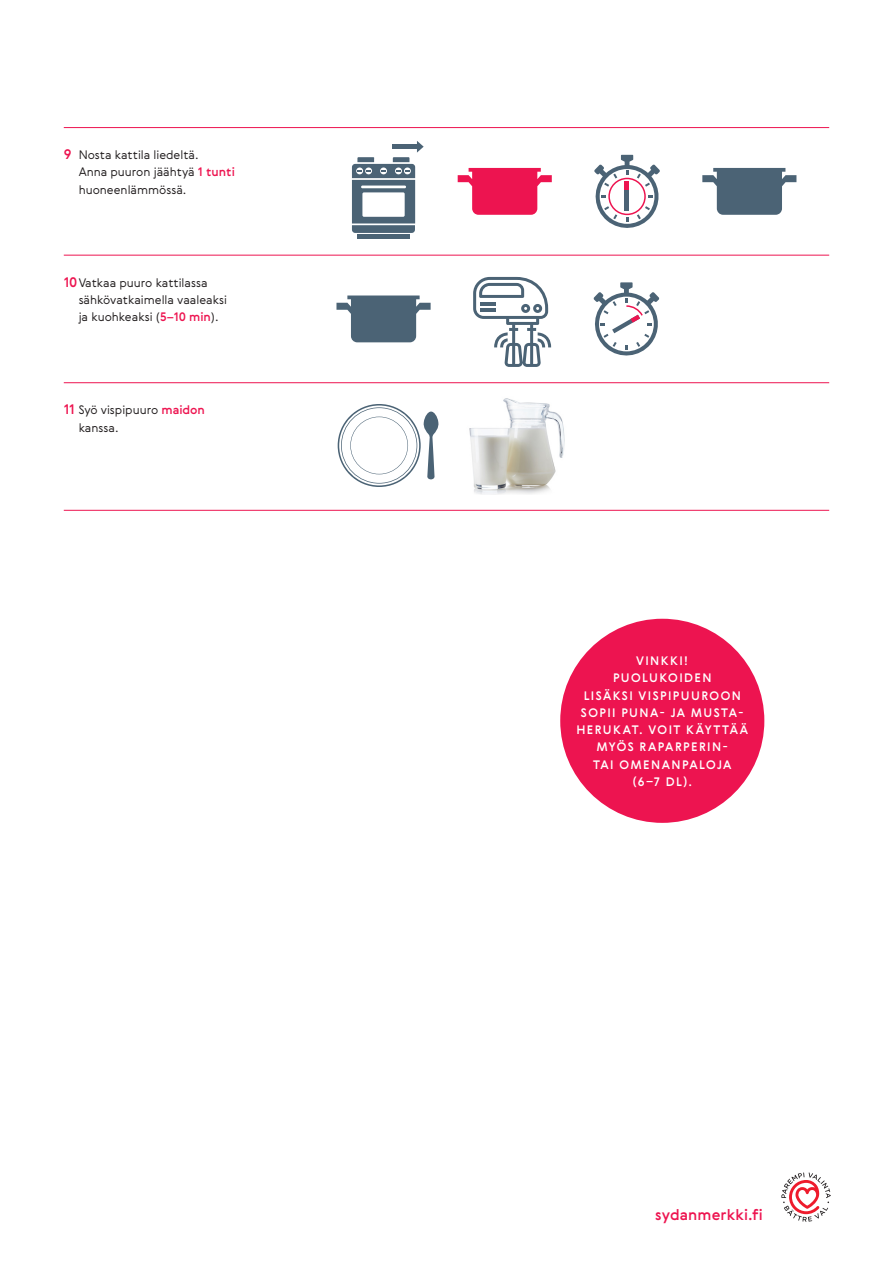
<style>
.page{position:relative;width:893px;height:1263px;background:#fff}
.page>*{position:absolute;margin:0;border:0;box-sizing:border-box;transform-origin:0 0}
.t1{font:500 15px "Gerbera";letter-spacing:.01em;color:#ed1450}
.ohjeet{font:300 12px/17.2px "Gerbera";color:#231f20}
.nostopallot{font:500 12px/17.2px "Gerbera";letter-spacing:.115em;color:#fff;text-align:center}
.s1{font-weight:500;font-size:13.5px;color:#ed1450}
.s2{font-weight:500;color:#ed1450}
</style>
<div class="page">
<hr style="left:64px;top:255px;width:765px;height:1px;background:#ed1450">
<hr style="left:64px;top:382px;width:765px;height:1px;background:#ed1450">
<hr style="left:64px;top:127px;width:765px;height:1px;background:#ed1450">
<hr style="left:64px;top:510px;width:765px;height:1px;background:#ed1450">
<svg style="left:781px;top:1172px;width:50px;height:50px"></svg>
<div style="left:560px;top:619px;width:204px;height:204px;background:#ed1450;border-radius:50%"></div>
<svg style="left:594px;top:155px;width:66px;height:73px"></svg>
<div style="left:608px;top:178px;width:38px;height:37px;border:2px solid #ed1450;border-radius:50%"></div>
<svg style="left:336px;top:295px;width:95px;height:47px"></svg>
<svg style="left:473px;top:277px;width:78px;height:90px"></svg>
<svg style="left:593px;top:282px;width:67px;height:74px"></svg>
<svg style="left:338px;top:404px;width:101px;height:83px"></svg>
<img style="left:469px;top:398px;width:96px;height:97px">
<hr style="left:358px;top:235px;width:52px;height:4px;background:#4b6375">
<svg style="left:352px;top:141px;width:72px;height:92px"></svg>
<svg style="left:458px;top:168px;width:94px;height:47px"></svg>
<svg style="left:702px;top:168px;width:94px;height:47px"></svg>
<p class="ohjeet" style="left:79px;top:146px;width:158px;text-indent:-15px"><span class="s1">9</span> Nosta kattila liedeltä.<br>Anna puuron jäähtyä <span class="s2">1 tunti </span>huoneenlämmössä.</p>
<p class="ohjeet" style="left:79px;top:274px;width:150px;text-indent:-15px"><span class="s1">10</span>Vatkaa puuro kattilassa sähkövatkaimella vaaleaksi ja kuohkeaksi (<span class="s2">5–10 min</span>).</p>
<p class="ohjeet" style="left:79px;top:401px;width:128px;text-indent:-15px"><span class="s1">11</span> Syö vispipuuro <span class="s2">maidon </span>kanssa.</p>
<p class="nostopallot" style="left:576px;top:652px;width:173px">VINKKI!<br>PUOLUKOIDEN<br>LISÄKSI VISPIPUUROON<br>SOPII PUNA- JA MUSTA-<br>HERUKAT. VOIT KÄYTTÄÄ<br>MYÖS RAPARPERIN-<br>TAI OMENANPALOJA<br>(6–7 DL).</p>
<p class="t1" style="left:655px;top:1204px;width:109px">sydanmerkki.fi</p>
</div>
